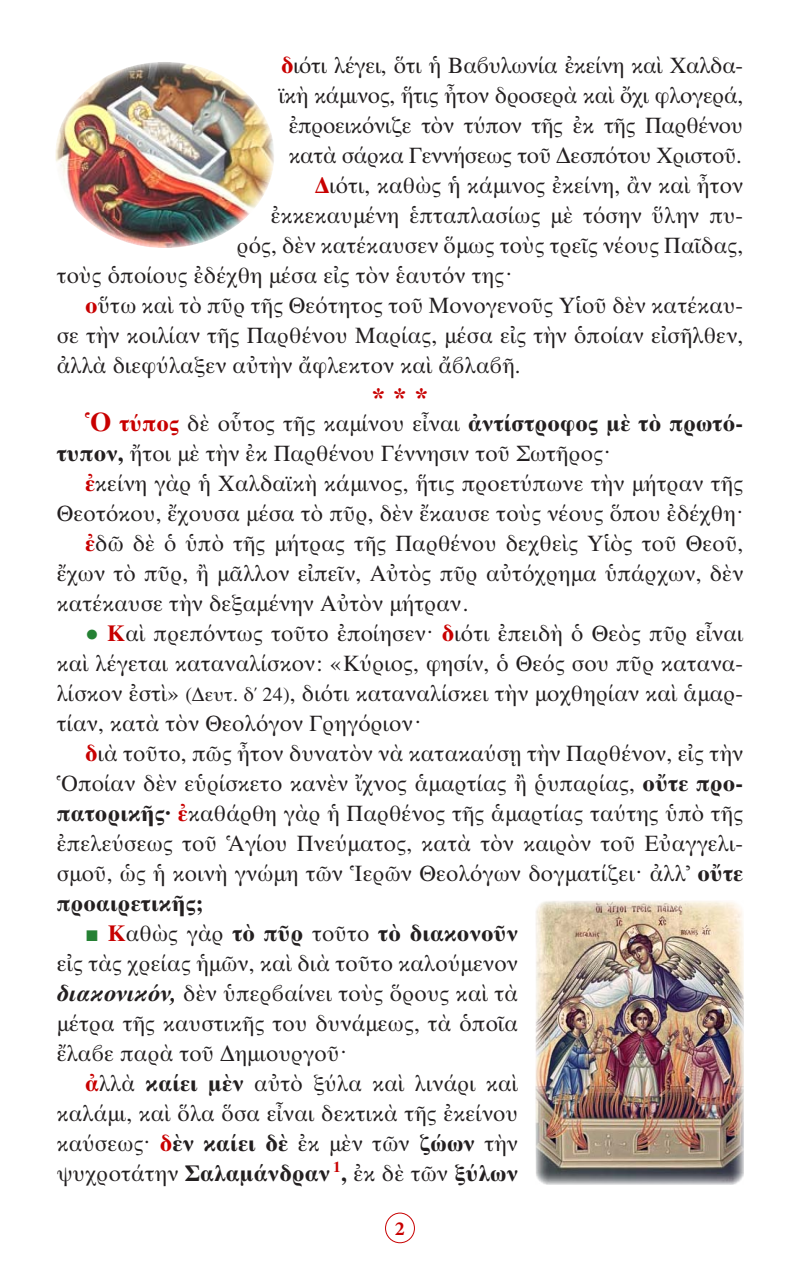
<style>
.page{position:relative;width:800px;height:1270px;background:#fff}
.page>*{position:absolute;margin:0;border:0;box-sizing:border-box;transform-origin:0 0}
.Asteriskoi{font:28px "CTOS New Times Bold Test 1";color:#c80000}
.t1{font:23px/30px "CTOS Times Pro";letter-spacing:.01em;color:#231f20;text-align:justify}
.t2{font:23px/30px "CTOS Times Pro";letter-spacing:-.01em;color:#231f20;text-align:center}
.t3{font:700 20px "Minion Pro";color:#c80000}
.s1{font-weight:700;color:#c80000}
.s2{font-weight:700;font-size:27px;color:#c80000}
.s3{font-weight:700}
.s4{font-family:"CTOS New Times Roman Test 1";color:#258134}
.s5{font-size:20px}
.s6{font-weight:700;font-style:italic}
</style>
<div class="page">
<div style="left:385px;top:1213px;width:30px;height:30px;border:1px solid #c80000;border-radius:50%"></div>
<img style="left:535px;top:901px;width:208px;height:284px">
<img style="left:55px;top:62px;width:219px;height:186px">
<p class="t2" style="left:279px;top:50px;width:466px"><span class="s1">δ</span>ιότι λέγει, ὅτι ἡ Βαβυλωνία ἐκείνη καὶ Χαλδα&shy;ϊκὴ κάμινος, ἥτις ἦτον δροσερὰ καὶ ὄχι φλογερά, ἐπροεικόνιζε τὸν τύπον τῆς ἐκ τῆς Παρθένου κατὰ σάρκα Γεννήσεως τοῦ Δεσπότου Χριστοῦ.</p>
<p class="t1" style="left:315px;top:170px;width:430px"><span class="s1">Δ</span>ιότι, καθὼς ἡ κάμινος ἐκείνη, ἂν καὶ ἦτον</p>
<p class="t1" style="left:271px;top:200px;width:474px">ἐκκεκαυμένη ἑπταπλασίως μὲ τόσην ὕλην πυ-</p>
<p class="t1" style="left:237px;top:230px;width:508px">ρός, δὲν κατέκαυσεν ὅμως τοὺς τρεῖς νέους Παῖδας,</p>
<p class="t1" style="left:57px;top:260px;width:457px">τοὺς ὁποίους ἐδέχθη μέσα εἰς τὸν ἑαυτόν της·</p>
<p class="t1" style="left:57px;top:290px;width:688px;text-indent:28px"><span class="s1">ο</span>ὕτω καὶ τὸ πῦρ τῆς Θεότητος τοῦ Μονογενοῦς Υἱοῦ δὲν κατέκαυ&shy;σε τὴν κοιλίαν τῆς Παρθένου Μαρίας, μέσα εἰς τὴν ὁποίαν εἰσῆλθεν, ἀλλὰ διεφύλαξεν αὐτὴν ἄφλεκτον καὶ ἄβλαβῆ.</p>
<p class="Asteriskoi" style="left:371px;top:382px;width:59px">* * *</p>
<p class="t1" style="left:57px;top:408px;width:688px;text-indent:28px"><span class="s2">Ὁ</span> <span class="s1">τύπος</span> δὲ οὗτος τῆς καμίνου εἶναι <span class="s3">ἀντίστροφος μὲ τὸ πρωτό&shy;τυπον,</span> ἤτοι μὲ τὴν ἐκ Παρθένου Γέννησιν τοῦ Σωτῆρος·</p>
<p class="t1" style="left:57px;top:468px;width:688px;text-align:right"><span class="s1">ἐ</span>κείνη γὰρ ἡ Χαλδαϊκὴ κάμινος, ἥτις προετύπωνε τὴν μήτραν τῆς<br>Θεοτόκου, ἔχουσα μέσα τὸ πῦρ, δὲν ἔκαυσε τοὺς νέους ὅπου ἐδέχθη·</p>
<p class="t1" style="left:57px;top:528px;width:688px;text-indent:28px"><span class="s1">ἐ</span>δῶ δὲ ὁ ὑπὸ τῆς μήτρας τῆς Παρθένου δεχθεὶς Υἱὸς τοῦ Θεοῦ, ἔχων τὸ πῦρ, ἢ μᾶλλον εἰπεῖν, Αὐτὸς πῦρ αὐτόχρημα ὑπάρχων, δὲν κατέκαυσε τὴν δεξαμένην Αὐτὸν μήτραν.</p>
<p class="t1" style="left:57px;top:618px;width:688px;text-indent:28px"><span class="s4">●</span> <span class="s1">Κ</span>αὶ πρεπόντως τοῦτο ἐποίησεν· <span class="s1">δ</span>ιότι ἐπειδὴ ὁ Θεὸς πῦρ εἶναι καὶ λέγεται καταναλίσκον: «Κύριος, φησίν, ὁ Θεός σου πῦρ κατανα&shy;λίσκον ἐστὶ» <span class="s5">(Δευτ. δ´ 24)</span>, διότι καταναλίσκει τὴν μοχθηρίαν καὶ ἁμαρ&shy;τίαν, κατὰ τὸν Θεολόγον Γρηγόριον·</p>
<p class="t1" style="left:57px;top:738px;width:688px;text-indent:28px"><span class="s1">δ</span>ιὰ τοῦτο, πῶς ἦτον δυνατὸν νὰ κατακαύσῃ τὴν Παρθένον, εἰς τὴν Ὁποίαν δὲν εὑρίσκετο κανὲν ἴχνος ἁμαρτίας ἢ ῥυπαρίας, <span class="s3">οὔτε προ&shy;πατορικῆς·</span> <span class="s1">ἐ</span>καθάρθη γὰρ ἡ Παρθένος τῆς ἁμαρτίας ταύτης ὑπὸ τῆς ἐπελεύσεως τοῦ Ἁγίου Πνεύματος, κατὰ τὸν καιρὸν τοῦ Εὐαγγελι&shy;σμοῦ, ὡς ἡ κοινὴ γνώμη τῶν Ἱερῶν Θεολόγων δογματίζει· ἀλλ᾿ <span class="s3">οὔτε προαιρετικῆς;</span></p>
<p class="t1" style="left:57px;top:918px;width:463px;text-indent:28px"><span class="s4">■</span> <span class="s1">Κ</span>αθὼς γὰρ <span class="s3">τὸ πῦρ</span> τοῦτο <span class="s3">τὸ διακονοῦν </span>εἰς τὰς χρείας ἡμῶν, καὶ διὰ τοῦτο καλούμενον <span class="s6">διακονικόν,</span> δὲν ὑπερβαίνει τοὺς ὅρους καὶ τὰ μέτρα τῆς καυστικῆς του δυνάμεως, τὰ ὁποῖα ἔλαβε παρὰ τοῦ Δημιουργοῦ·</p>
<p class="t1" style="left:57px;top:1068px;width:463px;text-indent:28px"><span class="s1">ἀ</span>λλὰ <span class="s3">καίει μὲν</span> αὐτὸ ξύλα καὶ λινάρι καὶ καλάμι, καὶ ὅλα ὅσα εἶναι δεκτικὰ τῆς ἐκείνου καύσεως· <span class="s1">δ</span><span class="s3">ὲν καίει δὲ</span> ἐκ μὲν τῶν <span class="s3">ζώων</span> τὴν ψυχροτάτην <span class="s3">Σαλαμάνδραν</span> <sup>1</sup><span class="s3">,</span> ἐκ δὲ τῶν <span class="s3">ξύλων</span></p>
<p class="t3" style="left:395px;top:1214px;width:11px">2</p>
</div>
